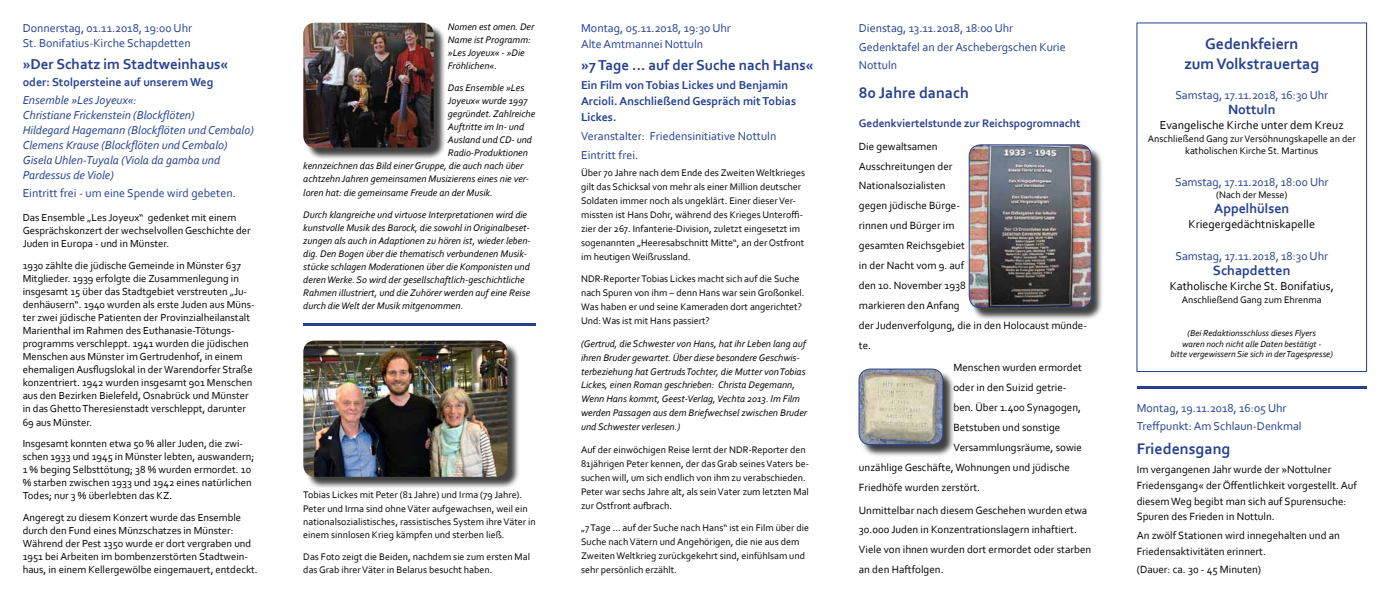
<style>
.page{position:relative;width:1389px;height:596px;background:#fff}
.page>*{position:absolute;margin:0;border:0;box-sizing:border-box;transform-origin:0 0}
.t1{font:700 16px/19.3px "Corbel";color:#25408f;text-align:center}
.t2{font:700 15px "Corbel";color:#25408f}
.t3{font:700 14px "Corbel";color:#25408f}
.t4{font:12px/18.9px "Corbel";color:#25408f}
.t5{font:italic 12px/15px "Corbel";color:#25408f}
.t6{font:700 12px/16px "Corbel";color:#25408f}
.t7{font:12px "Corbel";color:#000}
.t8{font:700 11.5px "Corbel";color:#25408f}
.t9{font:11px/19.9px "Corbel";color:#000}
.t10{font:10.7px/13.1px "Corbel";color:#000}
.t11{font:10px/14px "Corbel";color:#000}
.t12{font:italic 10px/13px "Corbel";color:#000}
.t13{font:italic 9px/10.3px "Corbel";color:#000;text-align:center}
</style>
<div class="page">
<div style="left:971px;top:146px;width:133px;height:174px;background:#000;opacity:.75"></div>
<img style="left:969px;top:145px;width:122px;height:162px">
<div style="left:969px;top:145px;width:122px;height:163px;border:1px solid #25408f;border-radius:11px"></div>
<div style="left:860px;top:370px;width:95px;height:87px;background:#000;opacity:.75"></div>
<img style="left:859px;top:369px;width:84px;height:75px">
<div style="left:859px;top:369px;width:84px;height:75px;border:1px solid #25408f;border-radius:11px"></div>
<div style="left:1137px;top:23px;width:230px;height:348px;border:1px solid #25408f"></div>
<div style="left:305px;top:342px;width:215px;height:147px;background:#000;opacity:.75"></div>
<img style="left:303px;top:340px;width:204px;height:136px">
<div style="left:305px;top:24px;width:141px;height:136px;background:#000;opacity:.75"></div>
<img style="left:303px;top:23px;width:131px;height:124px">
<hr style="left:303px;top:323px;width:233px;height:3px;background:#25408f">
<hr style="left:1137px;top:386px;width:229px;height:2px;background:#25408f">
<p class="t4" style="left:23px;top:20px;width:171px;line-height:15px">Donnerstag, 01.11.2018, 19:00 Uhr<br>St. Bonifatius-Kirche Schapdetten</p>
<h2 class="t2" style="left:23px;top:54px;width:207px">»Der Schatz im Stadtweinhaus«</h2>
<p class="t6" style="left:23px;top:74px;width:192px">oder: Stolpersteine auf unserem Weg</p>
<p class="t5" style="left:23px;top:92px;width:233px">Ensemble »Les Joyeux«:<br>Christiane Frickenstein (Blockflöten)<br>Hildegard Hagemann (Blockflöten und Cembalo)<br>Clemens Krause (Blockflöten und Cembalo)<br>Gisela Uhlen-Tuyala (Viola da gamba und Pardessus de Viole)</p>
<p class="t4" style="left:23px;top:183px;width:215px">Eintritt frei - um eine Spende wird gebeten.</p>
<p class="t10" style="left:23px;top:210px;width:230px">Das Ensemble „Les Joyeux“ gedenket mit einem<br>Gesprächskonzert der wechselvollen Geschichte der<br>Juden in Europa - und in Münster.</p>
<p class="t10" style="left:23px;top:258px;width:234px">1930 zählte die jüdische Gemeinde in Münster 637<br>Mitglieder. 1939 erfolgte die Zusammenlegung in insgesamt 15 über das Stadtgebiet verstreuten „Ju&shy;denhäusern“. 1940 wurden als erste Juden aus Müns&shy;ter zwei jüdische Patienten der Provinzialheilanstalt Marienthal im Rahmen des Euthanasie-Tötungs&shy;programms verschleppt. 1941 wurden die jüdischen Menschen aus Münster im Gertrudenhof, in einem ehemaligen Ausflugslokal in der Warendorfer Straße konzentriert. 1942 wurden insgesamt 901 Menschen aus den Bezirken Bielefeld, Osnabrück und Münster in das Ghetto Theresienstadt verschleppt, darunter 69 aus Münster.</p>
<p class="t10" style="left:23px;top:436px;width:233px">Insgesamt konnten etwa 50 % aller Juden, die zwi&shy;schen 1933 und 1945 in Münster lebten, auswandern; 1 % beging Selbsttötung; 38 % wurden ermordet. 10 % starben zwischen 1933 und 1942 eines natürlichen Todes; nur 3 % überlebten das KZ.</p>
<p class="t10" style="left:23px;top:510px;width:237px">Angeregt zu diesem Konzert wurde das Ensemble durch den Fund eines Münzschatzes in Münster:<br>Während der Pest 1350 wurde er dort vergraben und 1951 bei Arbeiten im bombenzerstörten Stadtwein&shy;haus, in einem Kellergewölbe eingemauert, entdeckt.</p>
<p class="t12" style="left:448px;top:20px;width:88px">Nomen est omen. Der<br>Name ist Programm: »Les Joyeux« - »Die<br>Fröhlichen«.</p>
<p class="t12" style="left:448px;top:81px;width:78px">Das Ensemble »Les</p>
<p class="t12" style="left:448px;top:94px;width:81px">Joyeux« wurde 1997</p>
<p class="t12" style="left:448px;top:107px;width:89px">gegründet. Zahlreiche</p>
<p class="t12" style="left:448px;top:120px;width:78px">Auftritte im In- und</p>
<p class="t12" style="left:448px;top:133px;width:86px">Ausland und CD- und</p>
<p class="t12" style="left:448px;top:146px;width:82px">Radio-Produktionen</p>
<p class="t12" style="left:303px;top:159px;width:222px">kennzeichnen das Bild einer Gruppe, die auch nach über</p>
<p class="t12" style="left:303px;top:172px;width:227px">achtzehn Jahren gemeinsamen Musizierens eines nie ver-</p>
<p class="t12" style="left:303px;top:182px;width:225px;line-height:21.5px">loren hat: die gemeinsame Freude an der Musik.<br>Durch klangreiche und virtuose Interpretationen wird die</p>
<p class="t12" style="left:303px;top:220px;width:229px">kunstvolle Musik des Barock, die sowohl in Originalbeset&shy;zungen als auch in Adaptionen zu hören ist, wieder leben&shy;dig. Den Bogen über die thematisch verbundenen Musik&shy;stücke schlagen Moderationen über die Komponisten und deren Werke. So wird der gesellschaftlich-geschichtliche Rahmen illustriert, und die Zuhörer werden auf eine Reise durch die Welt der Musik mitgenommen.</p>
<p class="t11" style="left:303px;top:488px;width:234px;line-height:13.2px">Tobias Lickes mit Peter (81 Jahre) und Irma (79 Jahre).<br>Peter und Irma sind ohne Väter aufgewachsen, weil ein nationalsozialistisches, rassistisches System ihre Väter in einem sinnlosen Krieg kämpfen und sterben ließ.</p>
<p class="t11" style="left:303px;top:549px;width:228px;line-height:13.2px">Das Foto zeigt die Beiden, nachdem sie zum ersten Mal das Grab ihrer Väter in Belarus besucht haben.</p>
<p class="t4" style="left:581px;top:19px;width:151px;line-height:16px">Montag, 05.11.2018, 19:30 Uhr<br>Alte Amtmannei Nottuln</p>
<h2 class="t2" style="left:581px;top:56px;width:234px">»7 Tage ... auf der Suche nach Hans«</h2>
<p class="t6" style="left:581px;top:77px;width:217px">Ein Film von Tobias Lickes und Benjamin<br>Arcioli. Anschließend Gespräch mit Tobias<br>Lickes.</p>
<p class="t4" style="left:581px;top:126px;width:197px">Veranstalter: Friedensinitiative Nottuln<br>Eintritt frei.</p>
<p class="t11" style="left:581px;top:165px;width:226px">Über 70 Jahre nach dem Ende des Zweiten Weltkrieges gilt das Schicksal von mehr als einer Million deutscher Soldaten immer noch als ungeklärt. Einer dieser Ver&shy;missten ist Hans Dohr, während des Krieges Unteroffi&shy;zier der 267. Infanterie-Division, zuletzt eingesetzt im sogenannten „Heeresabschnitt Mitte“, an der Ostfront im heutigen Weißrussland.</p>
<p class="t11" style="left:581px;top:271px;width:225px">NDR-Reporter Tobias Lickes macht sich auf die Suche nach Spuren von ihm – denn Hans war sein Großonkel.<br>Was haben er und seine Kameraden dort angerichtet?<br>Und: Was ist mit Hans passiert?</p>
<p class="t12" style="left:581px;top:336px;width:227px;line-height:14px">(Gertrud, die Schwester von Hans, hat ihr Leben lang auf ihren Bruder gewartet. Über diese besondere Geschwis&shy;terbeziehung hat Gertruds Tochter, die Mutter von Tobias Lickes, einen Roman geschrieben: Christa Degemann, Wenn Hans kommt, Geest-Verlag, Vechta 2013. Im Film werden Passagen aus dem Briefwechsel zwischen Bruder und Schwester verlesen.)</p>
<p class="t11" style="left:581px;top:442px;width:229px">Auf der einwöchigen Reise lernt der NDR-Reporter den 81jährigen Peter kennen, der das Grab seines Vaters be&shy;suchen will, um sich endlich von ihm zu verabschieden.<br>Peter war sechs Jahre alt, als sein Vater zum letzten Mal zur Ostfront aufbrach.</p>
<p class="t11" style="left:581px;top:520px;width:230px">„7 Tage … auf der Suche nach Hans“ ist ein Film über die Suche nach Vätern und Angehörigen, die nie aus dem Zweiten Weltkrieg zurückgekehrt sind, einfühlsam und sehr persönlich erzählt.</p>
<p class="t4" style="left:859px;top:18px;width:208px">Dienstag, 13.11.2018, 18:00 Uhr<br>Gedenktafel an der Aschebergschen Kurie<br>Nottuln</p>
<h1 class="t1" style="left:859px;top:83px;width:112px">80 Jahre danach</h1>
<p class="t8" style="left:859px;top:116px;width:223px">Gedenkviertelstunde zur Reichspogromnacht</p>
<p class="t9" style="left:859px;top:136px;width:230px">Die gewaltsamen<br>Ausschreitungen der<br>Nationalsozialisten<br>gegen jüdische Bürge-<br>rinnen und Bürger im<br>gesamten Reichsgebiet<br>in der Nacht vom 9. auf<br>den 10. November 1938<br>markieren den Anfang<br>der Judenverfolgung, die in den Holocaust münde&shy;te.</p>
<p class="t9" style="left:953px;top:357px;width:130px">Menschen wurden ermordet</p>
<p class="t9" style="left:953px;top:377px;width:115px">oder in den Suizid getrie-</p>
<p class="t9" style="left:953px;top:397px;width:129px">ben. Über 1.400 Synagogen,</p>
<p class="t9" style="left:953px;top:417px;width:108px">Betstuben und sonstige</p>
<p class="t9" style="left:953px;top:437px;width:130px">Versammlungsräume, sowie</p>
<p class="t9" style="left:859px;top:456px;width:213px">unzählige Geschäfte, Wohnungen und jüdische</p>
<p class="t9" style="left:859px;top:476px;width:123px">Friedhöfe wurden zerstört.</p>
<p class="t9" style="left:859px;top:499px;width:234px">Unmittelbar nach diesem Geschehen wurden etwa 30.000 Juden in Konzentrationslagern inhaftiert.<br>Viele von ihnen wurden dort ermordet oder starben an den Haftfolgen.</p>
<h1 class="t1" style="left:1184px;top:34px;width:136px">Gedenkfeiern<br>zum Volkstrauertag</h1>
<p class="t4" style="left:1175px;top:85px;width:154px">Samstag, 17.11.2018, 16:30 Uhr</p>
<h3 class="t3" style="left:1228px;top:101px;width:49px">Nottuln</h3>
<p class="t7" style="left:1160px;top:118px;width:185px">Evangelische Kirche unter dem Kreuz</p>
<p class="t11" style="left:1148px;top:132px;width:210px;line-height:12.3px;text-align:center">Anschließend Gang zur Versöhnungskapelle an der katholischen Kirche St. Martinus</p>
<p class="t4" style="left:1175px;top:172px;width:155px">Samstag, 17.11.2018, 18:00 Uhr</p>
<p class="t11" style="left:1216px;top:187px;width:73px">(Nach der Messe)</p>
<h3 class="t3" style="left:1214px;top:199px;width:77px">Appelhülsen</h3>
<p class="t7" style="left:1189px;top:216px;width:128px">Kriegergedächtniskapelle</p>
<p class="t4" style="left:1175px;top:246px;width:154px">Samstag, 17.11.2018, 18:30 Uhr</p>
<h3 class="t3" style="left:1213px;top:261px;width:79px">Schapdetten</h3>
<p class="t7" style="left:1170px;top:278px;width:166px">Katholische Kirche St. Bonifatius,</p>
<p class="t11" style="left:1182px;top:292px;width:141px">Anschließend Gang zum Ehrenma</p>
<p class="t13" style="left:1171px;top:328px;width:164px">(Bei Redaktionsschluss dieses Flyers<br>waren noch nicht alle Daten bestätigt -<br>bitte vergewissern Sie sich in der Tagespresse)</p>
<p class="t4" style="left:1137px;top:398px;width:167px;line-height:17.8px">Montag, 19.11.2018, 16:05 Uhr<br>Treffpunkt: Am Schlaun-Denkmal</p>
<h1 class="t1" style="left:1137px;top:438px;width:95px">Friedensgang</h1>
<p class="t9" style="left:1137px;top:461px;width:222px;line-height:15.8px">Im vergangenen Jahr wurde der »Nottulner Friedensgang« der Öffentlichkeit vorgestellt. Auf diesem Weg begibt man sich auf Spurensuche:<br>Spuren des Frieden in Nottuln.</p>
<p class="t9" style="left:1137px;top:526px;width:205px;line-height:15.8px">An zwölf Stationen wird innegehalten und an<br>Friedensaktivitäten erinnert.</p>
<p class="t9" style="left:1137px;top:559px;width:126px">(Dauer: ca. 30 - 45 Minuten)</p>
</div>
